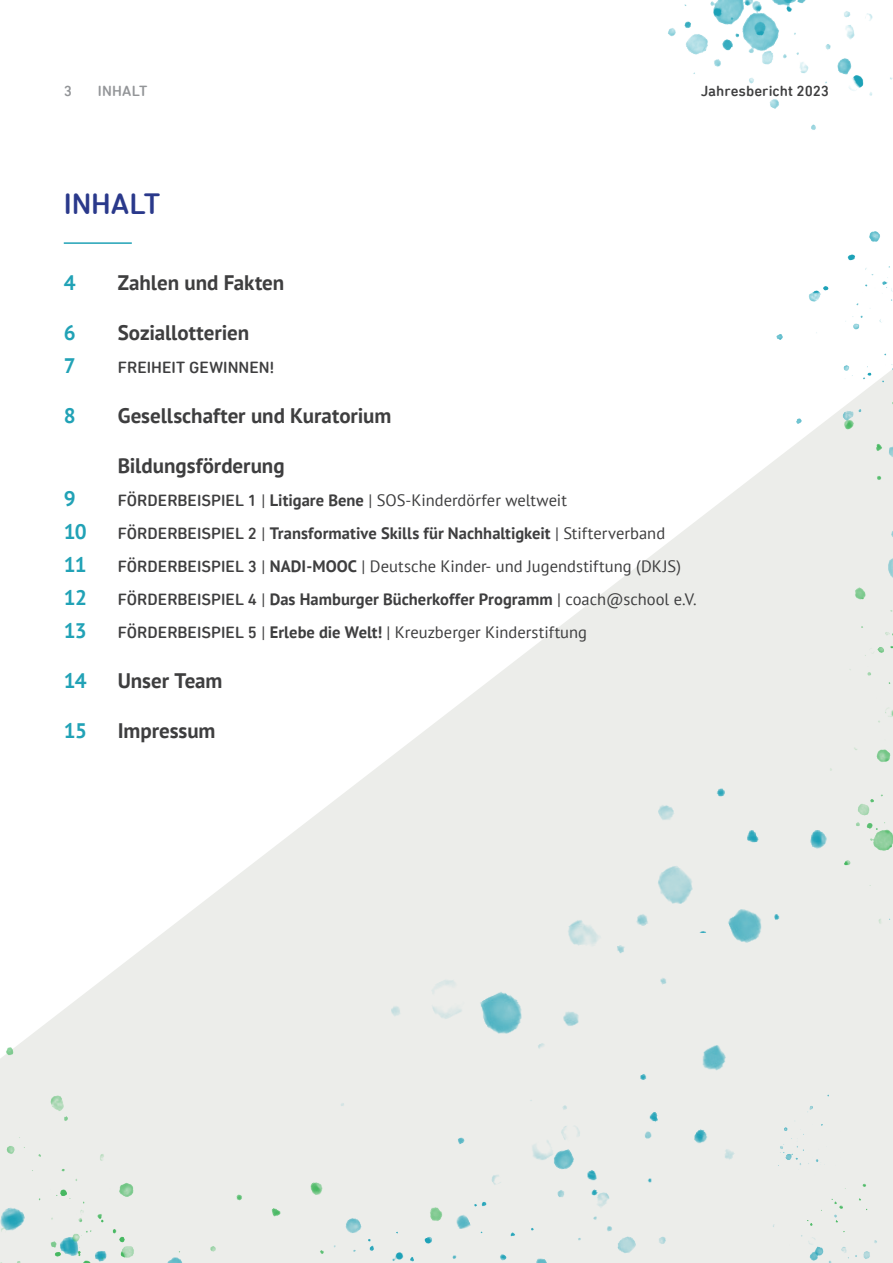
<style>
.page{position:relative;width:893px;height:1263px;background:#fff}
.page>*{position:absolute;margin:0;border:0;box-sizing:border-box;transform-origin:0 0}
.t1{font:500 30px "DIN Next Rounded LT Pro";letter-spacing:-.005em;color:#2a398b}
.t2{font:700 21px "PT Sans";letter-spacing:-.005em;color:#3e3e3f}
.t3{font:700 21px "PT Sans";letter-spacing:-.035em;color:#21a2b6}
.t4{font:16.5px "PT Sans";color:#3e3e3f}
.t5{font:700 16.5px "PT Sans";color:#3e3e3f}
.t6{font:500 16.5px "DIN Next Rounded LT Pro";letter-spacing:.005em;color:#3e3e3f}
.t7{font:500 15px "DIN Next Rounded LT Pro";letter-spacing:.005em;color:#3e3e3f}
.t8{font:500 15px "DIN Next Rounded LT Pro";letter-spacing:.01em;color:#939598}
.s1{font-family:"DIN Next Rounded LT Pro";font-weight:500}
.s2{font-weight:700}
.s3{font-weight:400}
</style>
<div class="page">
<svg style="left:335px;top:546px;width:329px;height:254px"></svg>
<img style="left:0;top:800px;width:893px;height:463px">
<img style="left:664px;top:0;width:229px;height:932px">
<div style="left:358px;top:777px;width:432px;height:486px;background:#ecedea"></div>
<hr style="left:64px;top:242px;width:68px;height:2px;background:#21a2b6">
<p class="t8" style="left:64px;top:82px;width:10px">3</p>
<p class="t8" style="left:98px;top:82px;width:51px">INHALT</p>
<p class="t7" style="left:701px;top:82px;width:130px">Jahresbericht 2023</p>
<h1 class="t1" style="left:64px;top:186px;width:98px">INHALT</h1>
<p class="t3" style="left:64px;top:268px;width:13px">4</p>
<p class="t2" style="left:118px;top:268px;width:168px">Zahlen und Fakten</p>
<p class="t3" style="left:64px;top:318px;width:13px">6</p>
<p class="t2" style="left:118px;top:318px;width:133px">Soziallotterien</p>
<p class="t3" style="left:64px;top:351px;width:13px">7</p>
<p class="t6" style="left:118px;top:357px;width:158px">FREIHEIT GEWINNEN!</p>
<p class="t3" style="left:64px;top:401px;width:13px">8</p>
<p class="t2" style="left:118px;top:401px;width:275px">Gesellschafter und Kuratorium</p>
<p class="t2" style="left:118px;top:451px;width:168px">Bildungsförderung</p>
<p class="t3" style="left:64px;top:484px;width:13px">9</p>
<p class="t4" style="left:118px;top:489px;width:451px"><span class="s1">FÖRDERBEISPIEL 1</span> | <span class="s2">Litigare Bene</span> | SOS-Kinderdörfer weltweit</p>
<p class="t3" style="left:64px;top:517px;width:25px">10</p>
<p class="t5" style="left:118px;top:522px;width:549px"><span class="s1">FÖRDERBEISPIEL 2</span> <span class="s3">|</span> Transformative Skills für Nachhaltigkeit <span class="s3">| Stifterverband</span></p>
<p class="t3" style="left:64px;top:550px;width:24px">11</p>
<p class="t4" style="left:118px;top:555px;width:565px"><span class="s1">FÖRDERBEISPIEL 3</span> | <span class="s2">NADI-MOOC</span> | Deutsche Kinder- und Jugendstiftung (DKJS)</p>
<p class="t3" style="left:64px;top:583px;width:25px">12</p>
<p class="t5" style="left:118px;top:588px;width:580px"><span class="s1">FÖRDERBEISPIEL 4</span> <span class="s3">|</span> Das Hamburger Bücherkoffer Programm <span class="s3">| coach@school e.V.</span></p>
<p class="t3" style="left:64px;top:616px;width:25px">13</p>
<p class="t4" style="left:118px;top:621px;width:471px"><span class="s1">FÖRDERBEISPIEL 5</span> | <span class="s2">Erlebe die Welt!</span> | Kreuzberger Kinderstiftung</p>
<p class="t3" style="left:64px;top:666px;width:24px">14</p>
<p class="t2" style="left:118px;top:666px;width:106px">Unser Team</p>
<p class="t3" style="left:64px;top:716px;width:25px">15</p>
<p class="t2" style="left:118px;top:716px;width:99px">Impressum</p>
</div>
